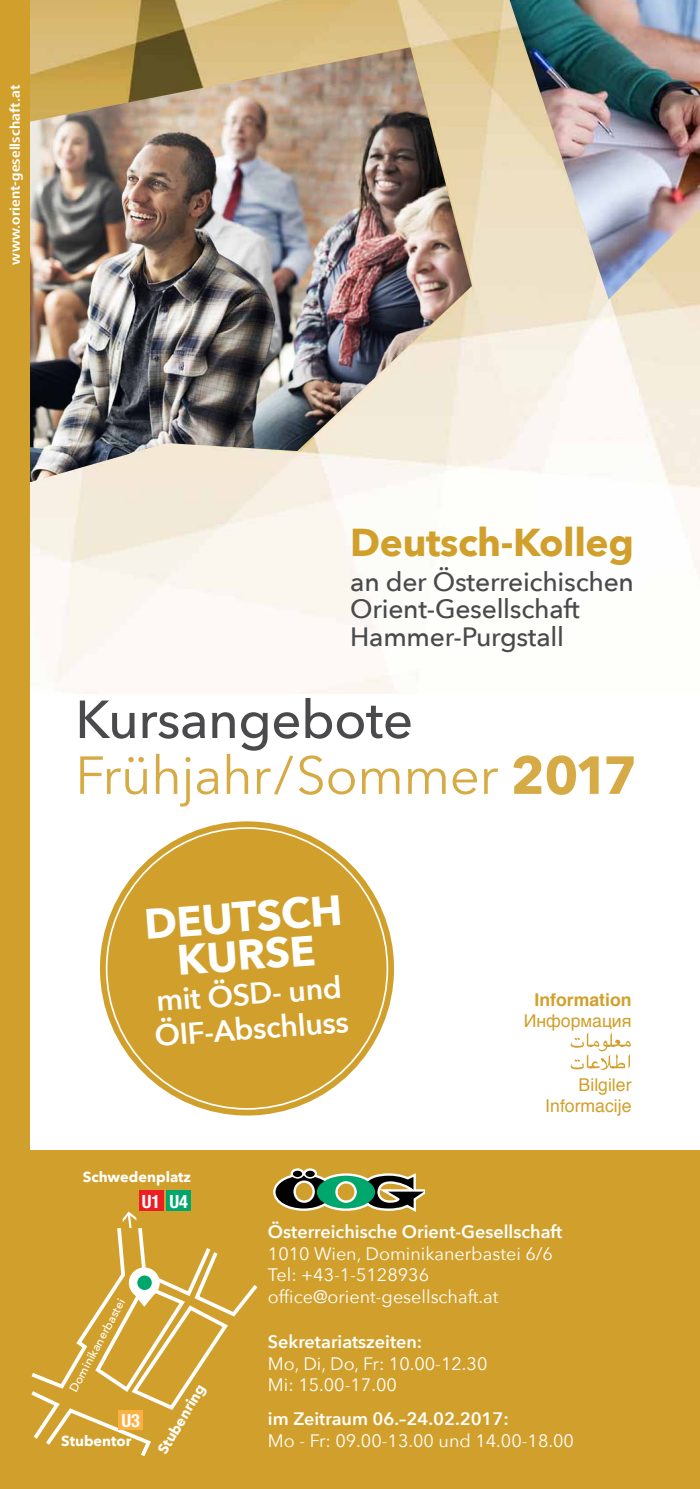
<style>
.page{position:relative;width:700px;height:1489px;background:#fff}
.page>*{position:absolute;margin:0;border:0;box-sizing:border-box;transform-origin:0 0}
.t1{font:53px/55.8px "Avenir Next";letter-spacing:-.01em;color:#d6ab46}
.t2{font:700 42.25px/38.2px "Avenir Next";color:#fff;text-align:center}
.t3{font:700 38.75px "Avenir Next";letter-spacing:-.01em;color:#d1a02c}
.t4{font:600 30px/34.8px "Avenir Next";color:#fff}
.t5{font:500 26.5px/27.8px "Avenir Next";letter-spacing:-.01em;color:#4a4a4d}
.t6{font:700 condensed 18.25px "Helvetica Neue";color:#fff}
.t7{font:18px/21.5px "Avenir Next";color:#fff}
.t8{font:600 18px "Avenir Next";color:#fff}
.t9{font:17.75px/21.2px "Helvetica";color:#d1a02c;text-align:right}
.t10{font:700 17.75px "Helvetica";color:#d1a02c}
.t11{font:700 14.5px "Avenir Next";color:#fff}
.t12{font:700 14px "Frutiger Next LT";letter-spacing:.01em;color:#fff}
.t13{font:500 12px "Avenir Next";color:#fff}
.s1{font-weight:500;color:#4a4a4d}
.s2{font-weight:700}
</style>
<div class="page">
<div style="left:0;top:0;width:700px;height:1488px;background:#d1a02c"></div>
<div style="left:30px;top:0;width:670px;height:1149px;background:#fff"></div>
<img style="left:30px;top:0;width:670px;height:693px">
<img style="left:509px;top:0;width:191px;height:299px">
<img style="left:30px;top:47px;width:442px;height:436px">
<div style="left:139px;top:1190px;width:24px;height:21px;background:#ed1d24"></div>
<div style="left:166px;top:1190px;width:25px;height:21px;background:#00a76d"></div>
<svg style="left:31px;top:1211px;width:227px;height:246px"></svg>
<div style="left:290px;top:1168px;width:14px;height:11px;border:5px solid #fff;border-radius:50%"></div>
<div style="left:303px;top:1168px;width:14px;height:11px;border:5px solid #fff;border-radius:50%"></div>
<svg style="left:273px;top:1169px;width:152px;height:43px"></svg>
<svg style="left:571px;top:1032px;width:60px;height:37px"></svg>
<svg style="left:100px;top:821px;width:294px;height:294px;background:#d9b153"></svg>
<div style="left:107px;top:828px;width:280px;height:280px;background:#d1a02c;border-radius:50%"></div>
<p class="t12" style="left:7px;top:264px;width:181px;rotate:-90deg">www.orient-gesellschaft.at</p>
<h3 class="t3" style="left:350px;top:518px;width:285px">Deutsch-Kolleg</h3>
<h3 class="t5" style="left:350px;top:567px;width:285px">an der Österreichischen<br>Orient-Gesellschaft<br>Hammer-Purgstall</h3>
<h1 class="t1" style="left:75px;top:691px;width:563px"><span class="s1">Kursangebote<br></span>Frühjahr/Sommer <span class="s2">2017</span></h1>
<h2 class="t2" style="left:143px;top:904px;width:200px;rotate:-4deg">Deutsch k urse</h2>
<h3 class="t4" style="left:151px;top:983px;width:196px;rotate:-4deg">mit ÖSD- und<br>ÖIF-Abschluss</h3>
<p class="t11" style="left:83px;top:1168px;width:110px">Schwedenplatz</p>
<p class="t6" style="left:142px;top:1190px;width:48px">U1 U4</p>
<p class="t10" style="left:534px;top:985px;width:99px">Information</p>
<p class="t9" style="left:524px;top:1010px;width:109px">Информация</p>
<p class="t9" style="left:545px;top:1074px;width:88px">Bilgiler<br>Informacije</p>
<p class="t13" style="left:66px;top:1387px;width:105px;rotate:-62deg">Dominikanerbastei</p>
<p class="t6" style="left:121px;top:1408px;width:20px">U3</p>
<p class="t11" style="left:61px;top:1431px;width:72px">Stubentor</p>
<p class="t11" style="left:154px;top:1447px;width:80px;rotate:-59deg">Stubenring</p>
<p class="t8" style="left:268px;top:1220px;width:296px">Österreichische Orient-Gesellschaft</p>
<p class="t7" style="left:268px;top:1242px;width:286px">1010 Wien, Dominikanerbastei 6/6<br>Tel: +43-1-5128936 office@orient-gesellschaft.at</p>
<p class="t8" style="left:268px;top:1330px;width:156px">Sekretariatszeiten:</p>
<p class="t7" style="left:268px;top:1352px;width:221px">Mo, Di, Do, Fr: 10.00-12.30<br>Mi: 15.00-17.00</p>
<p class="t8" style="left:268px;top:1407px;width:242px">im Zeitraum 06.–24.02.2017:</p>
<p class="t7" style="left:268px;top:1429px;width:307px">Mo - Fr: 09.00-13.00 und 14.00-18.00</p>
</div>
